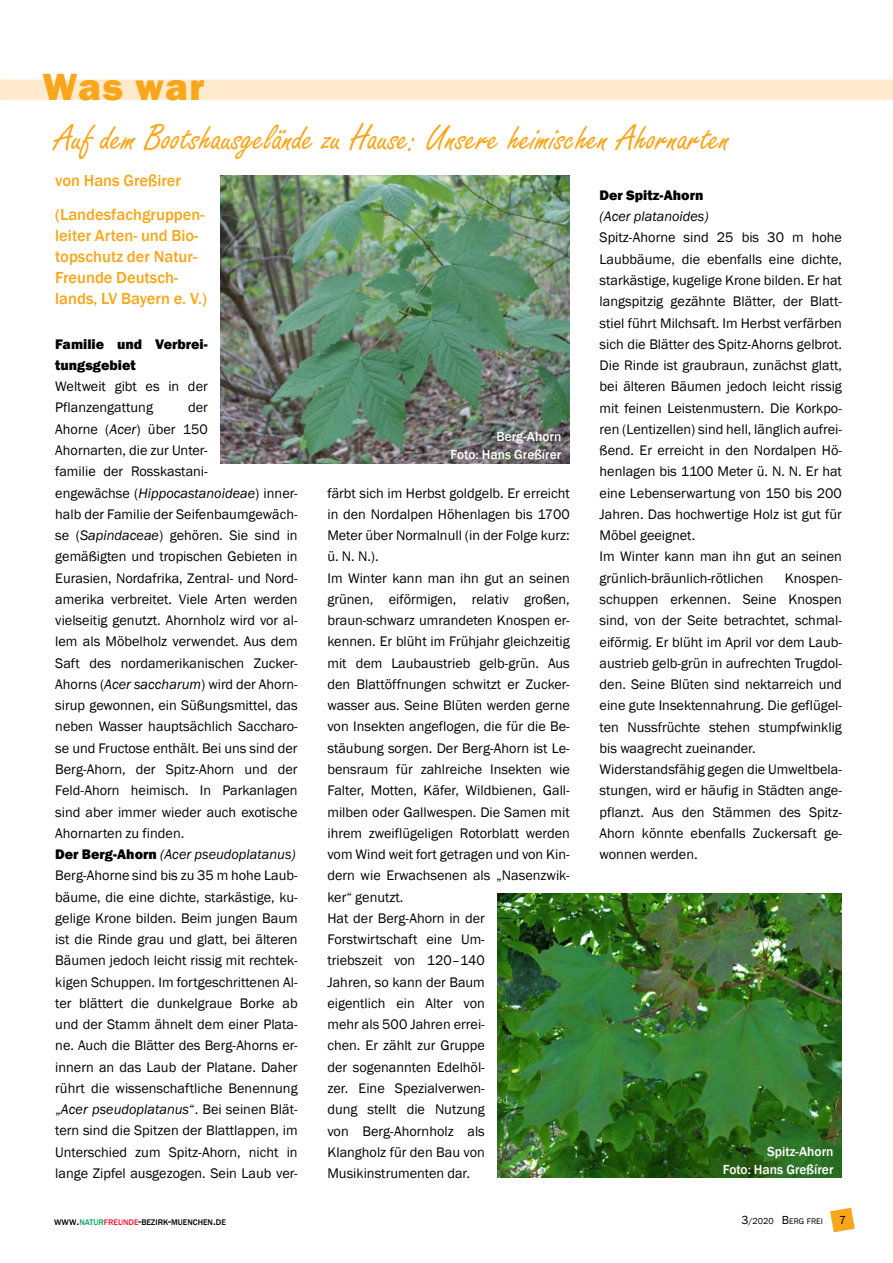
<style>
.page{position:relative;width:893px;height:1263px;background:#fff}
.page>*{position:absolute;margin:0;border:0;box-sizing:border-box;transform-origin:0 0}
.t1{font:39px "Freestyle Script";color:#faa61a}
.t2{font:800 39px "Franklin Gothic";letter-spacing:.035em;color:#faa61a}
.t3{font:500 16.5px/21px "Franklin Gothic";color:#faa61a}
.t4{font:14.25px/21.3px "Franklin Gothic";color:#000}
.t5{font:800 14.25px/21.3px "Franklin Gothic";color:#000}
.t6{font:italic 14.25px "Franklin Gothic";color:#000}
.t7{font:500 13.5px/18px "Franklin Gothic";color:#fff;text-align:right}
.t8{font:12px "Franklin Gothic";color:#000}
.t9{font:500 8.4px "Franklin Gothic";color:#000}
.t10{font:8.4px "Franklin Gothic";color:#000}
.s1{font-style:italic}
.s2{font-weight:800}
.s3{font-size:12px}
.s4{color:#00a65d}
.s5{color:#ed1b2f}
.s6{font-size:9px}
</style>
<div class="page">
<svg style="left:830px;top:1208px;width:25px;height:24px"></svg>
<div style="left:0;top:80px;width:893px;height:20px;background:#ffeacd"></div>
<img style="left:221px;top:176px;width:349px;height:287px">
<img style="left:498px;top:893px;width:344px;height:285px">
<h1 class="t2" style="left:43px;top:64px;width:163px">Was war</h1>
<h1 class="t1" style="left:55px;top:117px;width:677px">Auf dem Bootshausgelände zu Hause: Unsere heimischen Ahornarten</h1>
<p class="t3" style="left:55px;top:163px;width:151px;line-height:33.8px">von Hans Greßirer (Landesfachgruppen-</p>
<p class="t3" style="left:55px;top:224px;width:153px">leiter Arten- und Bio&shy;topschutz der Natur-<br>Freunde Deutsch&shy;lands, LV Bayern e. V.)</p>
<p class="t5" style="left:55px;top:333px;width:154px">Familie und Verbrei&shy;tungsgebiet</p>
<p class="t4" style="left:55px;top:376px;width:154px">Weltweit gibt es in der<br>Pflanzengattung</p>
<p class="t4" style="left:55px;top:397px;width:244px;text-indent:133px">der<br>Ahorne (<span class="s1">Acer</span>) über 150<br>Ahornarten, die zur Unter-<br>familie der Rosskastani-<br>engewächse (<span class="s1">Hippocastanoideae</span>) inner&shy;halb der Familie der Seifenbaumgewäch&shy;se (<span class="s1">Sapindaceae</span>) gehören. Sie sind in gemäßigten und tropischen Gebieten in Eurasien, Nordafrika, Zentral- und Nord&shy;amerika verbreitet. Viele Arten werden vielseitig genutzt. Ahornholz wird vor al&shy;lem als Möbelholz verwendet. Aus dem Saft des nordamerikanischen Zucker-Ahorns (<span class="s1">Acer saccharum</span>) wird der Ahorn&shy;sirup gewonnen, ein Süßungsmittel, das neben Wasser hauptsächlich Saccharo&shy;se und Fructose enthält. Bei uns sind der Berg-Ahorn, der Spitz-Ahorn und der Feld-Ahorn heimisch. In Parkanlagen sind aber immer wieder auch exotische Ahornarten zu finden.<br><span class="s2">Der Berg-Ahorn</span> <span class="s1">(Acer pseudoplatanus)<br></span>Berg-Ahorne sind bis zu 35 m hohe Laub&shy;bäume, die eine dichte, starkästige, ku&shy;gelige Krone bilden. Beim jungen Baum ist die Rinde grau und glatt, bei älteren Bäumen jedoch leicht rissig mit rechtek&shy;kigen Schuppen. Im fortgeschrittenen Al&shy;ter blättert die dunkelgraue Borke ab und der Stamm ähnelt dem einer Plata&shy;ne. Auch die Blätter des Berg-Ahorns er&shy;innern an das Laub der Platane. Daher rührt die wissenschaftliche Benennung „<span class="s1">Acer pseudoplatanus</span>“. Bei seinen Blät&shy;tern sind die Spitzen der Blattlappen, im Unterschied zum Spitz-Ahorn, nicht in lange Zipfel ausgezogen. Sein Laub ver-</p>
<p class="t7" style="left:451px;top:427px;width:112px">Berg-Ahorn<br>Foto: Hans Greßírer</p>
<p class="t4" style="left:327px;top:482px;width:244px">färbt sich im Herbst goldgelb. Er erreicht in den Nordalpen Höhenlagen bis 1700<br>Meter über Normalnull (in der Folge kurz: ü. N. N.).<br>Im Winter kann man ihn gut an seinen grünen, eiförmigen, relativ großen, braun-schwarz umrandeten Knospen er&shy;kennen. Er blüht im Frühjahr gleichzeitig mit dem Laubaustrieb gelb-grün. Aus den Blattöffnungen schwitzt er Zucker&shy;wasser aus. Seine Blüten werden gerne von Insekten angeflogen, die für die Be&shy;stäubung sorgen. Der Berg-Ahorn ist Le&shy;bensraum für zahlreiche Insekten wie<br>Falter, Motten, Käfer, Wildbienen, Gall&shy;milben oder Gallwespen. Die Samen mit ihrem zweiflügeligen Rotorblatt werden vom Wind weit fort getragen und von Kin&shy;dern wie Erwachsenen als „Nasenzwik&shy;ker“ genutzt.<br>Hat der Berg-Ahorn in der<br>Forstwirtschaft eine Um-<br>triebszeit von 120–140<br>Jahren, so kann der Baum<br>eigentlich ein Alter von<br>mehr als 500 Jahren errei-<br>chen. Er zählt zur Gruppe<br>der sogenannten Edelhöl-<br>zer. Eine Spezialverwen-<br>dung stellt die Nutzung<br>von Berg-Ahornholz als<br>Klangholz für den Bau von<br>Musikinstrumenten dar.</p>
<p class="t5" style="left:600px;top:184px;width:105px">Der Spitz-Ahorn</p>
<p class="t6" style="left:600px;top:208px;width:111px">(Acer platanoides)</p>
<p class="t4" style="left:600px;top:227px;width:244px">Spitz-Ahorne sind 25 bis 30 m hohe Laubbäume, die ebenfalls eine dichte, starkästige, kugelige Krone bilden. Er hat langspitzig gezähnte Blätter, der Blatt&shy;stiel führt Milchsaft. Im Herbst verfärben sich die Blätter des Spitz-Ahorns gelbrot.<br>Die Rinde ist graubraun, zunächst glatt, bei älteren Bäumen jedoch leicht rissig mit feinen Leistenmustern. Die Korkpo&shy;ren (Lentizellen) sind hell, länglich aufrei&shy;ßend. Er erreicht in den Nordalpen Hö&shy;henlagen bis 1100 Meter ü. N. N. Er hat eine Lebenserwartung von 150 bis 200<br>Jahren. Das hochwertige Holz ist gut für Möbel geeignet.<br>Im Winter kann man ihn gut an seinen grünlich-bräunlich-rötlichen</p>
<p class="t4" style="left:600px;top:567px;width:244px;text-indent:185px">Knospen&shy;schuppen erkennen. Seine Knospen sind, von der Seite betrachtet, schmal&shy;eiförmig. Er blüht im April vor dem Laub&shy;austrieb gelb-grün in aufrechten Trugdol&shy;den. Seine Blüten sind nektarreich und eine gute Insektennahrung. Die geflügel&shy;ten Nussfrüchte stehen stumpfwinklig bis waagrecht zueinander.<br>Widerstandsfähig gegen die Umweltbela&shy;stungen, wird er häufig in Städten ange&shy;pflanzt. Aus den Stämmen des Spitz-Ahorn könnte ebenfalls Zuckersaft ge&shy;wonnen werden.</p>
<p class="t7" style="left:723px;top:1142px;width:112px">Spitz-Ahorn<br>Foto: Hans Greßírer</p>
<p class="t9" style="left:54px;top:1217px;width:173px">WWW<span class="s3">.</span><span class="s4">NATUR</span><span class="s5">FREUNDE</span><span class="s3">-</span>BEZIRK<span class="s3">-</span>MUENCHEN<span class="s3">.</span>DE</p>
<p class="t10" style="left:741px;top:1216px;width:83px"><span class="s3">3</span><span class="s6">/2020</span> <span class="s3">B</span>ERG FREI</p>
<p class="t8" style="left:839px;top:1213px;width:9px">7</p>
</div>
